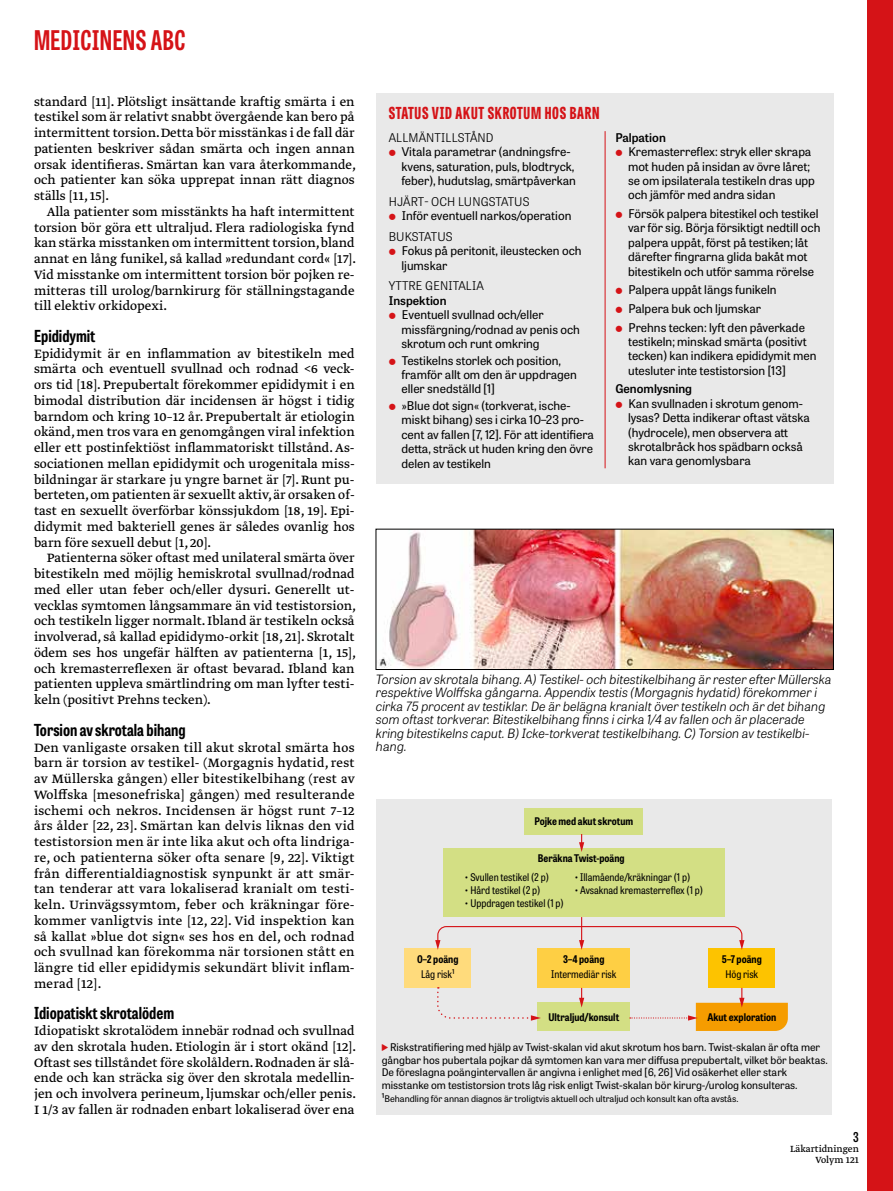
<style>
.page{position:relative;width:893px;height:1191px;background:#fff}
.page>*{position:absolute;margin:0;border:0;box-sizing:border-box;transform-origin:0 0}
.t1{font:700 27px "Tablet Gothic Compressed";letter-spacing:.02em;color:#d51317}
.t2{font:700 16.5px "Tablet Gothic Condensed";color:#000}
.t3{font:800 16.5px "Tablet Gothic Compressed";letter-spacing:.045em;color:#d51317}
.t4{font:14.25px/15.8px "Greta Text Pro Regular Min";color:#000;text-align:justify}
.t5{font:600 13.5px "Tablet Gothic Condensed";color:#000}
.t6{font:italic 300 12.75px/13.5px "Tablet Gothic";color:#000}
.t7{font:12px/14.4px "Tablet Gothic";color:#000}
.t8{font:300 12px "Tablet Gothic";letter-spacing:.01em;color:#000}
.t9{font:600 12px "Tablet Gothic";color:#000}
.t10{font:10.5px/12.8px "Tablet Gothic";color:#000}
.t11{font:semi-condensed 10.5px "Tablet Gothic";color:#000}
.t12{font:700 semi-condensed 10.5px "Tablet Gothic";color:#000}
.t13{font:10.5px/10.5px "Greta Text Pro";color:#000;text-align:right}
.t14{font:9px "Tablet Gothic";color:#000}
.s1{font-size:10.5px}
</style>
<div class="page">
<div style="left:867px;top:0;width:26px;height:1191px;background:#d51317"></div>
<img style="left:379px;top:531px;width:453px;height:136px">
<div style="left:376px;top:799px;width:456px;height:315px;background:#e9e9e9"></div>
<div style="left:443px;top:849px;width:281px;height:68px;background:#d3df84"></div>
<div style="left:404px;top:947px;width:67px;height:40px;background:#ffdb7c"></div>
<div style="left:708px;top:947px;width:67px;height:40px;background:#fdc300"></div>
<div style="left:538px;top:947px;width:92px;height:40px;background:#fecf44"></div>
<div style="left:538px;top:1002px;width:92px;height:29px;background:#d3df84"></div>
<div style="left:525px;top:808px;width:118px;height:26px;background:#d3df84"></div>
<svg style="left:579px;top:834px;width:5px;height:18px"></svg>
<svg style="left:579px;top:988px;width:5px;height:19px"></svg>
<svg style="left:630px;top:988px;width:158px;height:43px"></svg>
<svg style="left:435px;top:917px;width:309px;height:33px"></svg>
<svg style="left:436px;top:987px;width:105px;height:33px"></svg>
<div style="left:376px;top:94px;width:457px;height:389px;background:#e9e9e9"></div>
<hr style="left:605px;top:131px;width:1px;height:337px;background:#d51317">
<h1 class="t1" style="left:34px;top:22px;width:153px">MEDICINENS ABC</h1>
<p class="t4" style="left:34px;top:94px;width:324px">standard [11]. Plötsligt insättande kraftig smärta i en testikel som är relativt snabbt övergående kan bero på intermittent torsion. Detta bör misstänkas i de fall där patienten beskriver sådan smärta och ingen annan orsak identifieras. Smärtan kan vara återkommande, och patienter kan söka upprepat innan rätt diagnos ställs [11, 15].</p>
<p class="t4" style="left:34px;top:204px;width:324px;text-indent:13px">Alla patienter som misstänkts ha haft intermittent torsion bör göra ett ultraljud. Flera radiologiska fynd kan stärka misstanken om intermittent torsion, bland annat en lång funikel, så kallad »redundant cord« [17].<br>Vid misstanke om intermittent torsion bör pojken re&shy;mitteras till urolog/barnkirurg för ställningstagande till elektiv orkidopexi.</p>
<p class="t2" style="left:34px;top:324px;width:63px">Epididymit</p>
<p class="t4" style="left:34px;top:346px;width:322px">Epididymit är en inflammation av bitestikeln med smärta och eventuell svullnad och rodnad &lt;6 veck&shy;ors tid [18]. Prepubertalt förekommer epididymit i en bimodal distribution där incidensen är högst i tidig barndom och kring 10–12 år. Prepubertalt är etiologin okänd, men tros vara en genomgången viral infektion eller ett postinfektiöst inflammatoriskt tillstånd. As&shy;sociationen mellan epididymit och urogenitala miss&shy;bildningar är starkare ju yngre barnet är [7]. Runt pu&shy;berteten, om patienten är sexuellt aktiv, är orsaken of&shy;tast en sexuellt överförbar könssjukdom [18, 19]. Epi&shy;didymit med bakteriell genes är således ovanlig hos barn före sexuell debut [1, 20].</p>
<p class="t4" style="left:34px;top:551px;width:324px;text-indent:13px">Patienterna söker oftast med unilateral smärta över bitestikeln med möjlig hemiskrotal svullnad/rodnad med eller utan feber och/eller dysuri. Generellt ut&shy;vecklas symtomen långsammare än vid testistorsion, och testikeln ligger normalt. Ibland är testikeln också involverad, så kallad epididymo-orkit [18, 21]. Skrotalt ödem ses hos ungefär hälften av patienterna [1, 15], och kremasterreflexen är oftast bevarad. Ibland kan patienten uppleva smärtlindring om man lyfter testi&shy;keln (positivt Prehns tecken).</p>
<p class="t2" style="left:34px;top:718px;width:153px">Torsion av skrotala bihang</p>
<p class="t4" style="left:34px;top:740px;width:322px">Den vanligaste orsaken till akut skrotal smärta hos barn är torsion av testikel- (Morgagnis hydatid, rest av Müllerska gången) eller bitestikelbihang (rest av Wolffska [mesonefriska] gången) med resulterande ischemi och nekros. Incidensen är högst runt 7–12 års ålder [22, 23]. Smärtan kan delvis liknas den vid testistorsion men är inte lika akut och ofta lindriga&shy;re, och patienterna söker ofta senare [9, 22]. Viktigt från differentialdiagnostisk synpunkt är att smär&shy;tan tenderar att vara lokaliserad kranialt om testi&shy;keln. Urinvägssymtom, feber och kräkningar före&shy;kommer vanligtvis inte [12, 22]. Vid inspektion kan så kallat »blue dot sign« ses hos en del, och rodnad och svullnad kan förekomma när torsionen stått en längre tid eller epididymis sekundärt blivit inflam&shy;merad [12].</p>
<p class="t2" style="left:34px;top:1002px;width:142px">Idiopatiskt skrotalödem</p>
<p class="t4" style="left:34px;top:1023px;width:324px">Idiopatiskt skrotalödem innebär rodnad och svullnad av den skrotala huden. Etiologin är i stort okänd [12].<br>Oftast ses tillståndet före skolåldern. Rodnaden är slå&shy;ende och kan sträcka sig över den skrotala medellin&shy;jen och involvera perineum, ljumskar och/eller penis.<br>I 1/3 av fallen är rodnaden enbart lokaliserad över ena</p>
<p class="t3" style="left:389px;top:101px;width:212px">STATUS VID AKUT SKROTUM HOS BARN</p>
<p class="t8" style="left:389px;top:129px;width:106px">ALLMÄNTILLSTÅND</p>
<p class="t7" style="left:401px;top:144px;width:176px">Vitala parametrar (andningsfre&shy;kvens, saturation, puls, blodtryck, feber), hudutslag, smärtpåverkan</p>
<p class="t8" style="left:389px;top:193px;width:142px">HJÄRT- OCH LUNGSTATUS</p>
<p class="t7" style="left:402px;top:208px;width:171px">Inför eventuell narkos/operation</p>
<p class="t8" style="left:389px;top:228px;width:65px">BUKSTATUS</p>
<p class="t7" style="left:401px;top:243px;width:182px">Fokus på peritonit, ileustecken och ljumskar</p>
<p class="t8" style="left:389px;top:278px;width:97px">YTTRE GENITALIA</p>
<p class="t9" style="left:389px;top:292px;width:59px">Inspektion</p>
<p class="t7" style="left:401px;top:307px;width:180px">Eventuell svullnad och/eller missfärgning/rodnad av penis och skrotum och runt omkring</p>
<p class="t7" style="left:401px;top:352px;width:177px">Testikelns storlek och position, framför allt om den är uppdragen eller snedställd [1]</p>
<p class="t7" style="left:401px;top:398px;width:194px">»Blue dot sign« (torkverat, ische&shy;miskt bihang) ses i cirka 10–23 pro&shy;cent av fallen [7, 12]. För att identifiera detta, sträck ut huden kring den övre delen av testikeln</p>
<p class="t9" style="left:615px;top:129px;width:52px">Palpation</p>
<p class="t7" style="left:628px;top:144px;width:188px">Kremasterreflex: stryk eller skrapa mot huden på insidan av övre låret; se om ipsilaterala testikeln dras upp och jämför med andra sidan</p>
<p class="t7" style="left:628px;top:206px;width:194px">Försök palpera bitestikel och testikel var för sig. Börja försiktigt nedtill och palpera uppåt, först på testiken; låt därefter fingrarna glida bakåt mot bitestikeln och utför samma rörelse</p>
<p class="t7" style="left:628px;top:280px;width:178px;line-height:18.6px">Palpera uppåt längs funikeln<br>Palpera buk och ljumskar<br>Prehns tecken: lyft den påverkade</p>
<p class="t7" style="left:628px;top:334px;width:190px">testikeln; minskad smärta (positivt tecken) kan indikera epididymit men utesluter inte testistorsion [13]</p>
<p class="t9" style="left:615px;top:380px;width:78px">Genomlysning</p>
<p class="t7" style="left:628px;top:396px;width:183px">Kan svullnaden i skrotum genom&shy;lysas? Detta indikerar oftast vätska (hydrocele), men observera att skrotalbråck hos spädbarn också kan vara genomlysbara</p>
<p class="t6" style="left:376px;top:671px;width:457px">Torsion av skrotala bihang. A) Testikel- och bitestikelbihang är rester efter Müllerska respektive Wolffska gångarna. Appendix testis (Morgagnis hydatid) förekommer i cirka 75 procent av testiklar. De är belägna kranialt över testikeln och är det bihang som oftast torkverar. Bitestikelbihang finns i cirka 1/4 av fallen och är placerade kring bitestikelns caput. B) Icke-torkverat testikelbihang. C) Torsion av testikelbi&shy;hang.</p>
<p class="t12" style="left:534px;top:814px;width:100px">Pojke med akut skrotum</p>
<p class="t12" style="left:538px;top:850px;width:88px">Beräkna Twist-poäng</p>
<p class="t11" style="left:464px;top:870px;width:86px">• Svullen testikel (2 p)</p>
<p class="t11" style="left:464px;top:883px;width:77px">• Hård testikel (2 p)</p>
<p class="t11" style="left:464px;top:896px;width:101px">• Uppdragen testikel (1 p)</p>
<p class="t11" style="left:574px;top:870px;width:117px">• Illamående/kräkningar (1 p)</p>
<p class="t11" style="left:574px;top:883px;width:130px">• Avsaknad kremasterreflex (1 p)</p>
<p class="t12" style="left:417px;top:952px;width:43px">0–2 poäng</p>
<p class="t11" style="left:421px;top:967px;width:35px">Låg risk¹</p>
<p class="t12" style="left:563px;top:952px;width:43px">3–4 poäng</p>
<p class="t11" style="left:551px;top:967px;width:67px">Intermediär risk</p>
<p class="t12" style="left:722px;top:952px;width:41px">5–7 poäng</p>
<p class="t11" style="left:725px;top:967px;width:34px">Hög risk</p>
<p class="t12" style="left:548px;top:1009px;width:72px">Ultraljud/konsult</p>
<p class="t12" style="left:707px;top:1009px;width:70px">Akut exploration</p>
<p class="t10" style="left:382px;top:1040px;width:447px;text-indent:8px">Riskstratifiering med hjälp av Twist-skalan vid akut skrotum hos barn. Twist-skalan är ofta mer gångbar hos pubertala pojkar då symtomen kan vara mer diffusa prepubertalt, vilket bör beaktas.<br>De föreslagna poängintervallen är angivna i enlighet med [6, 26] Vid osäkerhet eller stark misstanke om testistorsion trots låg risk enligt Twist-skalan bör kirurg-/urolog konsulteras.</p>
<p class="t14" style="left:382px;top:1092px;width:358px"><span class="s1">¹</span>Behandling för annan diagnos är troligtvis aktuell och ultraljud och konsult kan ofta avstås.</p>
<p class="t5" style="left:853px;top:1127px;width:7px">3</p>
<p class="t13" style="left:790px;top:1144px;width:70px">Läkartidningen<br>Volym 121</p>
</div>
